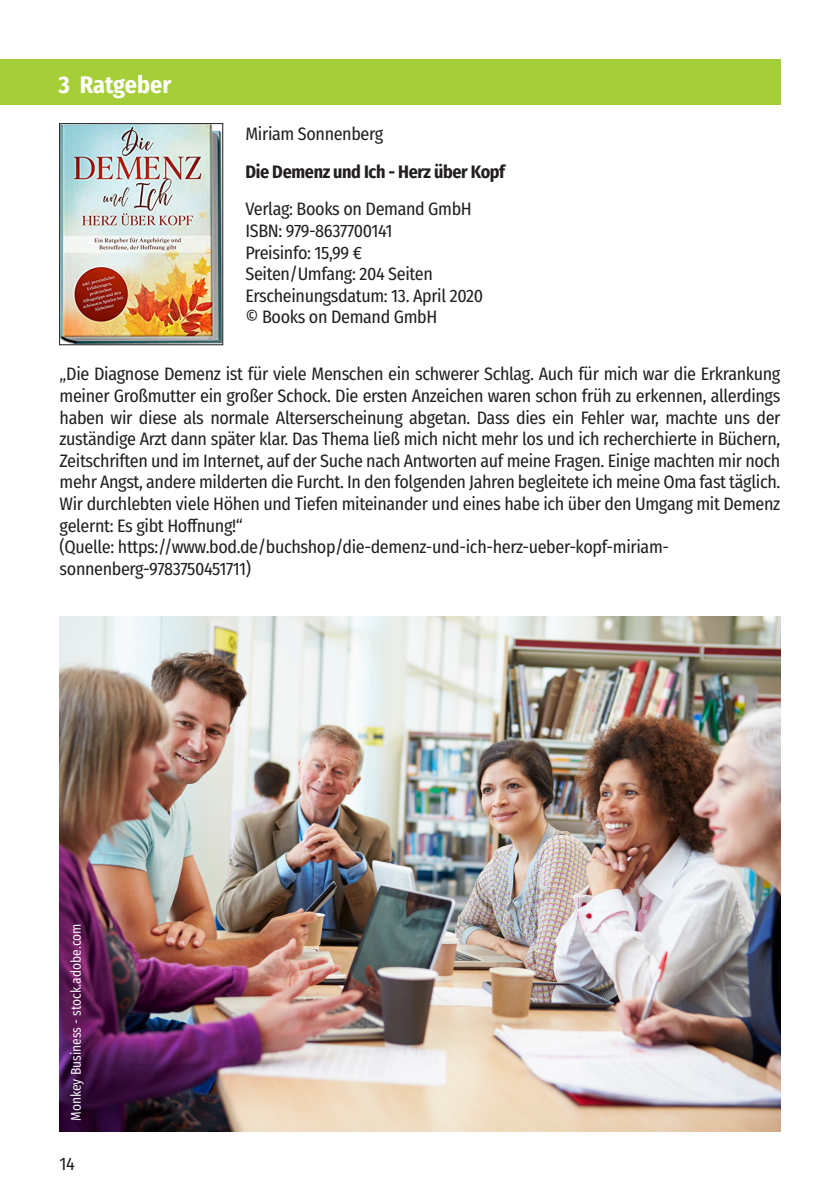
<style>
.page{position:relative;width:840px;height:1191px;background:#fff}
.page>*{position:absolute;margin:0;border:0;box-sizing:border-box;transform-origin:0 0}
.t1{font:700 24px "Fira Sans Condensed";color:#fff}
.t2{font:18px/21.6px "Fira Sans Condensed";letter-spacing:-.02em;color:#231f20}
.t3{font:700 18px "Fira Sans Condensed";letter-spacing:-.02em;color:#231f20}
.t4{font:14px "Fira Sans Condensed";color:#fff}
</style>
<div class="page">
<div style="left:0;top:60px;width:780px;height:45px;background:#a6ce39"></div>
<img style="left:61px;top:125px;width:160px;height:218px">
<div style="left:59px;top:123px;width:164px;height:222px;border:1px solid #231f20"></div>
<img style="left:60px;top:617px;width:720px;height:514px">
<h1 class="t1" style="left:58px;top:65px;width:114px">3 Ratgeber</h1>
<p class="t2" style="left:245px;top:123px;width:139px">Miriam Sonnenberg</p>
<p class="t3" style="left:245px;top:156px;width:261px">Die Demenz und Ich - Herz über Kopf</p>
<p class="t2" style="left:245px;top:198px;width:239px">Verlag: Books on Demand GmbH<br>ISBN: 979-8637700141<br>Preisinfo: 15,99 €<br>Seiten/Umfang: 204 Seiten<br>Erscheinungsdatum: 13. April 2020 © Books on Demand GmbH</p>
<p class="t2" style="left:60px;top:363px;width:722px">„Die Diagnose Demenz ist für viele Menschen ein schwerer Schlag. Auch für mich war die Erkrankung meiner Großmutter ein großer Schock. Die ersten Anzeichen waren schon früh zu erkennen, allerdings haben wir diese als normale Alterserscheinung abgetan. Dass dies ein Fehler war, machte uns der zuständige Arzt dann später klar. Das Thema ließ mich nicht mehr los und ich recherchierte in Büchern, Zeitschriften und im Internet, auf der Suche nach Antworten auf meine Fragen. Einige machten mir noch mehr Angst, andere milderten die Furcht. In den folgenden Jahren begleitete ich meine Oma fast täglich.<br>Wir durchlebten viele Höhen und Tiefen miteinander und eines habe ich über den Umgang mit Demenz gelernt: Es gibt Hoffnung!“<br>(Quelle: https://www.bod.de/buchshop/die-demenz-und-ich-herz-ueber-kopf-miriam&shy;sonnenberg-9783750451711)</p>
<p class="t4" style="left:63px;top:1120px;width:199px;rotate:-90deg">Monkey Business - stock.adobe.com</p>
<p class="t2" style="left:60px;top:1152px;width:17px">14</p>
</div>
